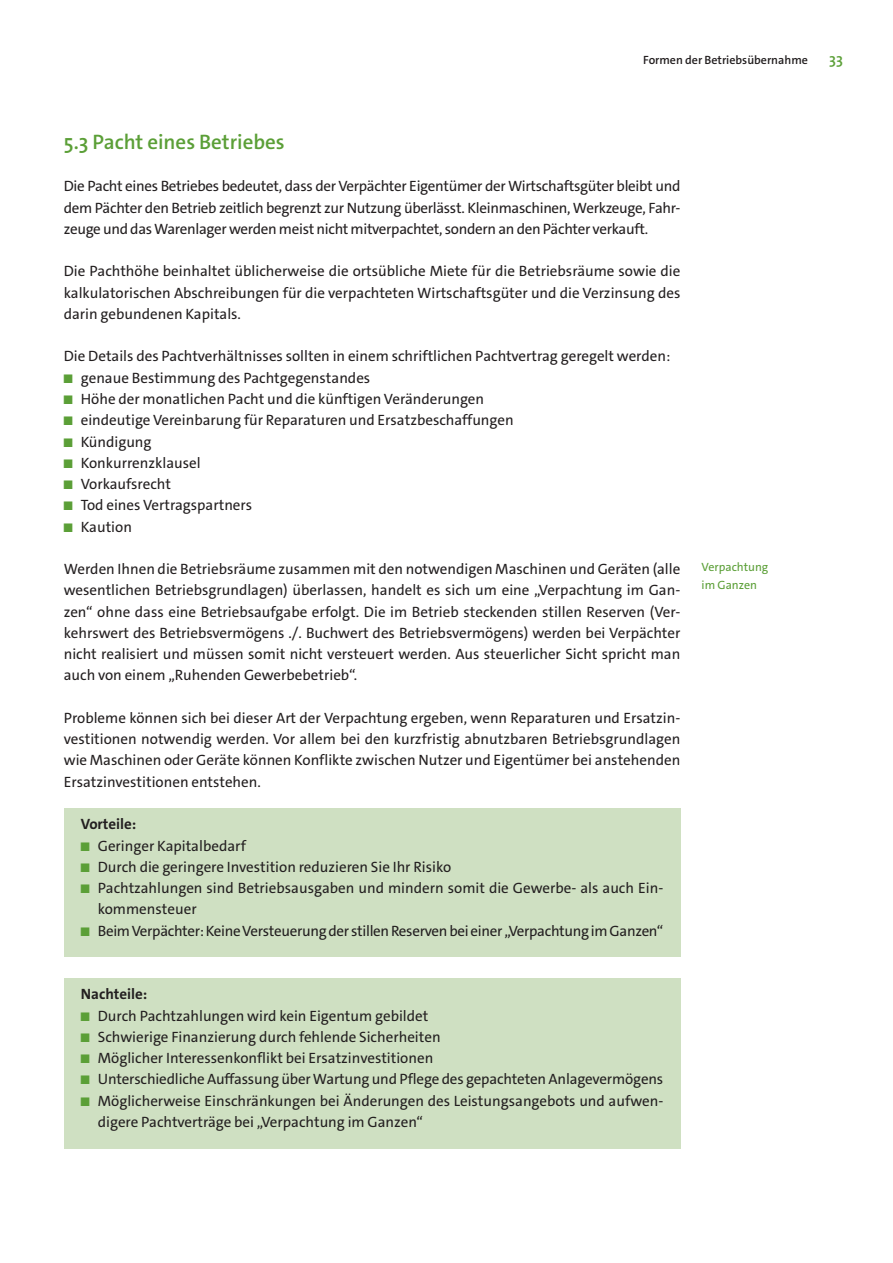
<style>
.page{position:relative;width:893px;height:1263px;background:#fff}
.page>*{position:absolute;margin:0;border:0;box-sizing:border-box;transform-origin:0 0}
.t1{font:600 21px "The Sans C4 s";color:#5b9f37}
.t2{font:15px/21.3px "The Sans C4 s";color:#231f20;text-align:justify}
.t3{font:15px "The Sans C4 s";letter-spacing:-.02em;color:#231f20}
.t4{font:700 15px "The Sans C4 s";color:#231f20}
.t5{font:600 15px "The Sans C4 s";color:#5b9f37}
.t6{font:600 12px "The Sans C4 s";color:#231f20}
.t7{font:12px/18px "The Sans C4 s";color:#5b9f37}
.s1{font-size:12.6px;color:#5b9f37}
</style>
<div class="page">
<div style="left:64px;top:808px;width:616px;height:149px;background:#cfe0c2"></div>
<div style="left:64px;top:978px;width:616px;height:170px;background:#cfe0c2"></div>
<p class="t6" style="left:643px;top:52px;width:166px">Formen der Betriebsübernahme</p>
<p class="t5" style="left:829px;top:49px;width:15px">33</p>
<h1 class="t1" style="left:64px;top:129px;width:222px">5.3 Pacht eines Betriebes</h1>
<p class="t2" style="left:64px;top:176px;width:618px">Die Pacht eines Betriebes bedeutet, dass der Verpächter Eigentümer der Wirtschaftsgüter bleibt und dem Pächter den Betrieb zeitlich begrenzt zur Nutzung überlässt. Kleinmaschinen, Werkzeuge, Fahr&shy;zeuge und das Warenlager werden meist nicht mitverpachtet, sondern an den Pächter verkauft.</p>
<p class="t2" style="left:64px;top:261px;width:618px">Die Pachthöhe beinhaltet üblicherweise die ortsübliche Miete für die Betriebsräume sowie die kalkulatorischen Abschreibungen für die verpachteten Wirtschaftsgüter und die Verzinsung des darin gebundenen Kapitals.</p>
<p class="t2" style="left:64px;top:346px;width:608px">Die Details des Pachtverhältnisses sollten in einem schriftlichen Pachtvertrag geregelt werden:</p>
<p class="t2" style="left:64px;top:367px;width:308px"><span class="s1">■</span> genaue Bestimmung des Pachtgegenstandes</p>
<p class="t2" style="left:64px;top:388px;width:422px"><span class="s1">■</span> Höhe der monatlichen Pacht und die künftigen Veränderungen</p>
<p class="t2" style="left:64px;top:410px;width:451px"><span class="s1">■</span> eindeutige Vereinbarung für Reparaturen und Ersatzbeschaffungen</p>
<p class="t2" style="left:64px;top:431px;width:89px"><span class="s1">■</span> Kündigung</p>
<p class="t2" style="left:64px;top:452px;width:138px"><span class="s1">■</span> Konkurrenzklausel</p>
<p class="t2" style="left:64px;top:473px;width:109px"><span class="s1">■</span> Vorkaufsrecht</p>
<p class="t2" style="left:64px;top:495px;width:190px"><span class="s1">■</span> Tod eines Vertragspartners</p>
<p class="t2" style="left:64px;top:516px;width:70px"><span class="s1">■</span> Kaution</p>
<p class="t2" style="left:64px;top:558px;width:618px">Werden Ihnen die Betriebsräume zusammen mit den notwendigen Maschinen und Geräten (alle wesentlichen Betriebsgrundlagen) überlassen, handelt es sich um eine „Verpachtung im Gan&shy;zen“ ohne dass eine Betriebsaufgabe erfolgt. Die im Betrieb steckenden stillen Reserven (Ver&shy;kehrswert des Betriebsvermögens ./. Buchwert des Betriebsvermögens) werden bei Verpächter nicht realisiert und müssen somit nicht versteuert werden. Aus steuerlicher Sicht spricht man auch von einem „Ruhenden Gewerbebetrieb“.</p>
<p class="t2" style="left:64px;top:707px;width:618px">Probleme können sich bei dieser Art der Verpachtung ergeben, wenn Reparaturen und Ersatzin&shy;vestitionen notwendig werden. Vor allem bei den kurzfristig abnutzbaren Betriebsgrundlagen wie Maschinen oder Geräte können Konflikte zwischen Nutzer und Eigentümer bei anstehenden Ersatzinvestitionen entstehen.</p>
<p class="t4" style="left:81px;top:814px;width:57px">Vorteile:</p>
<p class="t2" style="left:81px;top:835px;width:167px"><span class="s1">■</span> Geringer Kapitalbedarf</p>
<p class="t2" style="left:81px;top:856px;width:372px"><span class="s1">■</span> Durch die geringere Investition reduzieren Sie Ihr Risiko</p>
<p class="t2" style="left:98px;top:877px;width:567px;text-indent:-17px"><span class="s1">■</span> Pachtzahlungen sind Betriebsausgaben und mindern somit die Gewerbe- als auch Ein&shy;kommensteuer</p>
<p class="t3" style="left:81px;top:921px;width:584px"><span class="s1">■</span> Beim Verpächter: Keine Versteuerung der stillen Reserven bei einer „Verpachtung im Ganzen“</p>
<p class="t4" style="left:81px;top:985px;width:68px">Nachteile:</p>
<p class="t2" style="left:81px;top:1005px;width:349px"><span class="s1">■</span> Durch Pachtzahlungen wird kein Eigentum gebildet</p>
<p class="t2" style="left:81px;top:1026px;width:361px"><span class="s1">■</span> Schwierige Finanzierung durch fehlende Sicherheiten</p>
<p class="t2" style="left:81px;top:1047px;width:354px"><span class="s1">■</span> Möglicher Interessenkonflikt bei Ersatzinvestitionen</p>
<p class="t2" style="left:81px;top:1069px;width:584px"><span class="s1">■</span> Unterschiedliche Auffassung über Wartung und Pflege des gepachteten Anlagevermögens</p>
<p class="t2" style="left:98px;top:1090px;width:567px;text-indent:-17px"><span class="s1">■</span> Möglicherweise Einschränkungen bei Änderungen des Leistungsangebots und aufwen&shy;digere Pachtverträge bei „Verpachtung im Ganzen“</p>
<p class="t7" style="left:702px;top:558px;width:68px">Verpachtung im Ganzen</p>
</div>
